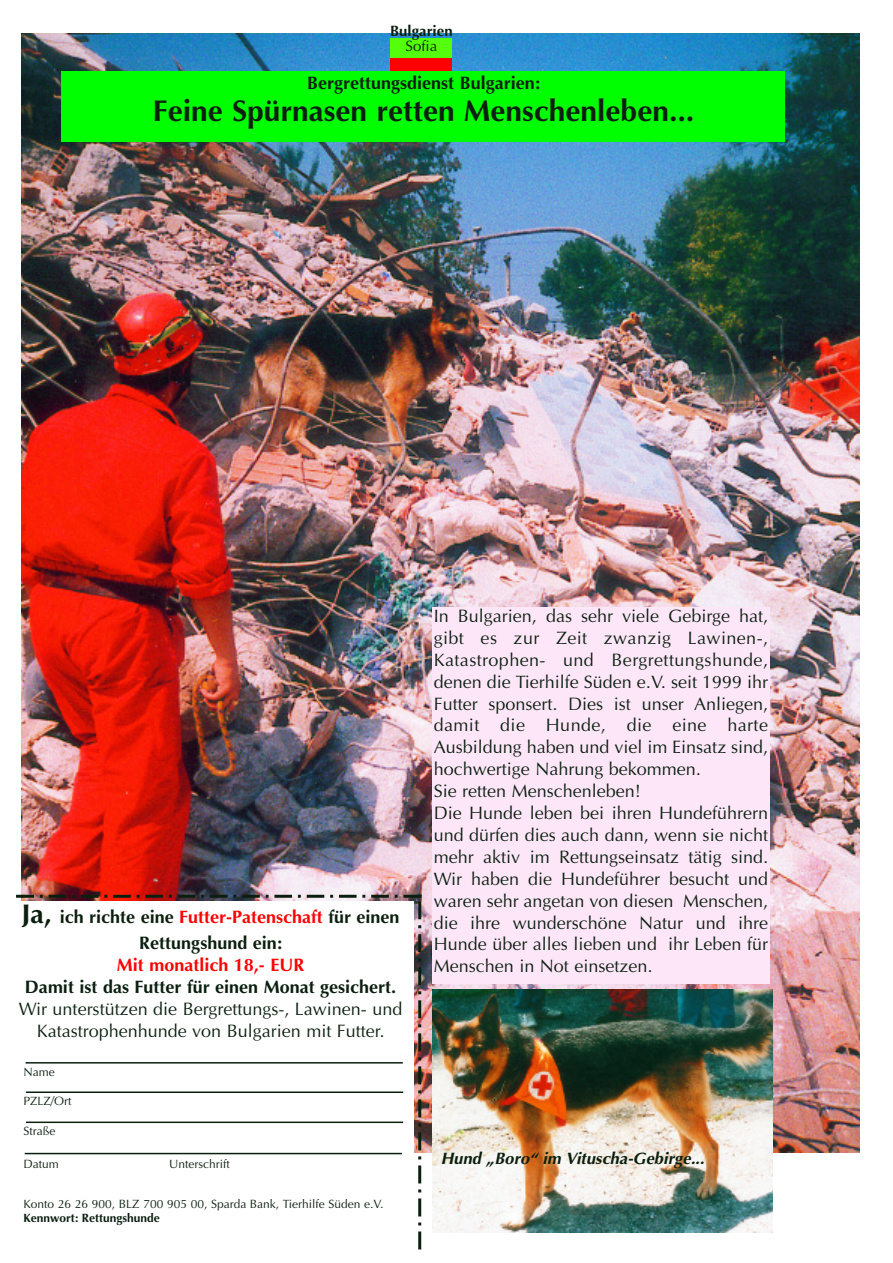
<style>
.page{position:relative;width:893px;height:1263px;background:#fff}
.page>*{position:absolute;margin:0;border:0;box-sizing:border-box;transform-origin:0 0}
.t1{font:700 30px "Optima";color:#0b1f0f}
.t2{font:18px/21.9px "Optima";color:#0b1f0f;text-align:center}
.t3{font:700 18px/26.1px "Optima";color:#0b1f0f;text-align:center}
.t4{font:700 18px "Optima";color:#f00}
.t5{font:italic 700 16.5px "Optima";color:#0b1f0f}
.t6{font:700 15px "Optima";color:#0b1f0f}
.t7{font:15px "Optima";color:#0b1f0f}
.t8{font:12px "Optima";color:#0b1f0f}
.t9{font:700 12px "Optima";color:#0b1f0f}
.s1{font-size:27px}
.s2{color:#f00}
</style>
<div class="page">
<img style="left:21px;top:34px;width:838px;height:1118px">
<div style="left:391px;top:39px;width:61px;height:21px;background:#55ff0c"></div>
<div style="left:391px;top:58px;width:61px;height:13px;background:#f00"></div>
<div style="left:62px;top:72px;width:723px;height:70px;background:#0f0"></div>
<div style="left:7px;top:901px;width:407px;height:355px;background:#fff"></div>
<svg style="left:34px;top:895px;width:369px;height:3px"></svg>
<hr style="left:403px;top:895px;width:18px;height:3px;background:#0b1f0f">
<hr style="left:16px;top:895px;width:18px;height:3px;background:#0b1f0f">
<svg style="left:418px;top:919px;width:3px;height:307px"></svg>
<hr style="left:418px;top:901px;width:3px;height:18px;background:#0b1f0f">
<hr style="left:418px;top:1231px;width:3px;height:18px;background:#0b1f0f">
<hr style="left:26px;top:1121px;width:377px;height:2px;background:#0b1f0f">
<hr style="left:26px;top:1062px;width:377px;height:1px;background:#0b1f0f">
<hr style="left:25px;top:1153px;width:377px;height:1px;background:#0b1f0f">
<hr style="left:26px;top:1091px;width:377px;height:2px;background:#0b1f0f">
<img style="left:433px;top:990px;width:340px;height:242px">
<div style="left:432px;top:607px;width:338px;height:377px;background:#fee6f9"></div>
<p class="t6" style="left:390px;top:22px;width:64px">Bulgarien</p>
<p class="t3" style="left:307px;top:70px;width:234px">Bergrettungsdienst Bulgarien:</p>
<h1 class="t1" style="left:153px;top:93px;width:543px">Feine Spürnasen retten Menschenleben...</h1>
<p class="t7" style="left:405px;top:37px;width:33px">Sofia</p>
<p class="t3" style="left:22px;top:904px;width:380px"><span class="s1">Ja,</span> ich richte eine <span class="s2">Futter-Patenschaft</span> für einen<br>Rettungshund ein:</p>
<p class="t4" style="left:117px;top:954px;width:189px">Mit monatlich 18,- EUR</p>
<p class="t3" style="left:25px;top:974px;width:373px">Damit ist das Futter für einen Monat gesichert.</p>
<p class="t2" style="left:19px;top:998px;width:385px">Wir unterstützen die Bergrettungs-, Lawinen- und<br>Katastrophenhunde von Bulgarien mit Futter.</p>
<p class="t8" style="left:24px;top:1065px;width:33px">Name</p>
<p class="t8" style="left:24px;top:1094px;width:49px">PZLZ/Ort</p>
<p class="t8" style="left:24px;top:1123px;width:34px">Straße</p>
<p class="t8" style="left:24px;top:1157px;width:37px">Datum</p>
<p class="t8" style="left:169px;top:1157px;width:62px">Unterschrift</p>
<p class="t8" style="left:24px;top:1196px;width:361px">Konto 26 26 900, BLZ 700 905 00, Sparda Bank, Tierhilfe Süden e.V.</p>
<p class="t9" style="left:24px;top:1211px;width:138px">Kennwort: Rettungshunde</p>
<p class="t2" style="left:434px;top:605px;width:336px;text-align:left">In Bulgarien, das sehr viele Gebirge hat, gibt es zur Zeit zwanzig Lawinen-, Katastrophen- und Bergrettungshunde, denen die Tierhilfe Süden e.V. seit 1999 ihr Futter sponsert. Dies ist unser Anliegen, damit die Hunde, die eine harte Ausbildung haben und viel im Einsatz sind, hochwertige Nahrung bekommen.<br>Sie retten Menschenleben!<br>Die Hunde leben bei ihren Hundeführern und dürfen dies auch dann, wenn sie nicht mehr aktiv im Rettungseinsatz tätig sind.<br>Wir haben die Hundeführer besucht und waren sehr angetan von diesen Menschen, die ihre wunderschöne Natur und ihre Hunde über alles lieben und ihr Leben für Menschen in Not einsetzen.</p>
<p class="t5" style="left:441px;top:1149px;width:265px">Hund „Boro“ im Vituscha-Gebirge...</p>
</div>
